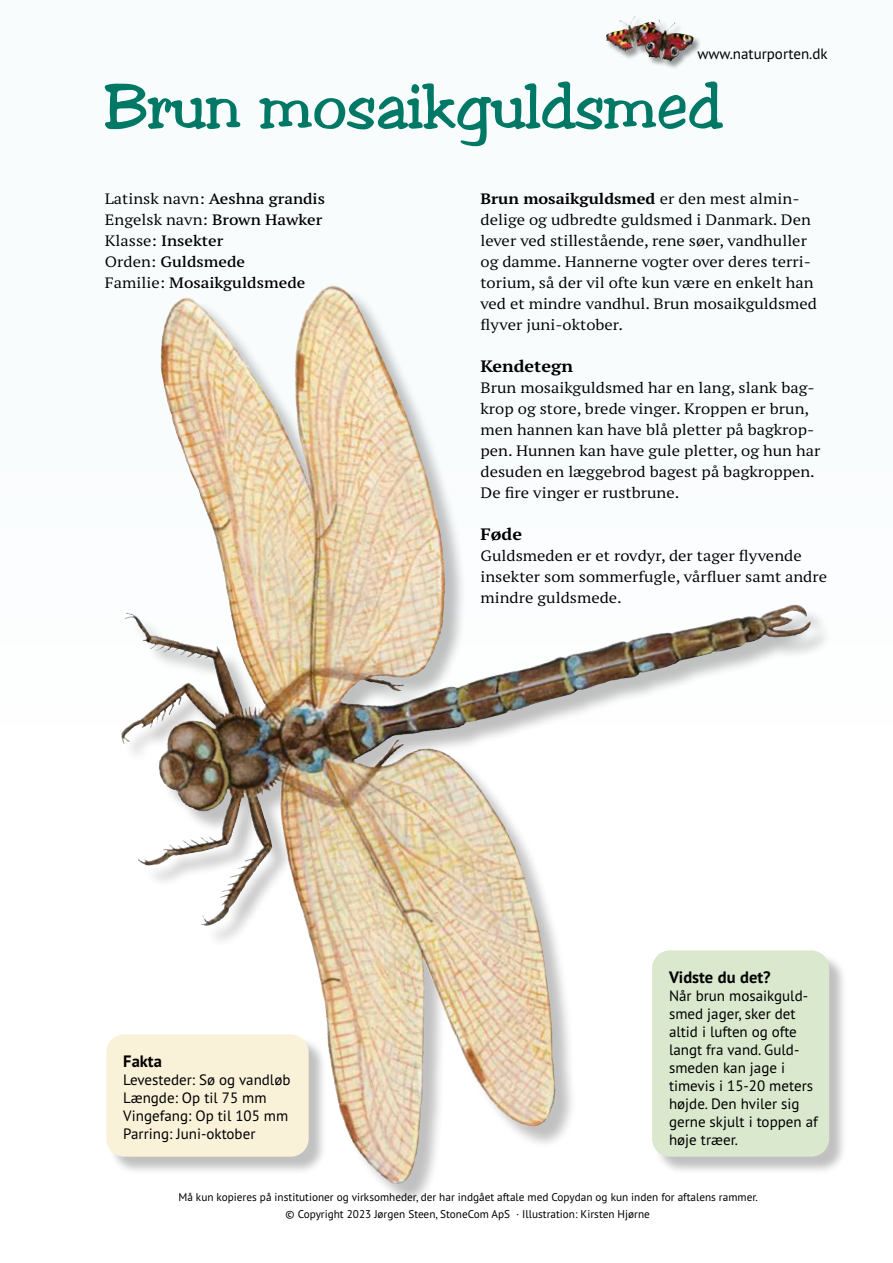
<style>
.page{position:relative;width:893px;height:1263px;background:#f8fcfd}
.page>*{position:absolute;margin:0;border:0;box-sizing:border-box;transform-origin:0 0}
.t1{font:60px "Toledo";color:#007866}
.t2{font:700 16.5px "PT Sans Pro";color:#000}
.t3{font:700 expanded 16.5px "PT Serif Pro";color:#000}
.t4{font:expanded 15px/21px "PT Serif Pro";color:#000}
.t5{font:15px/18px "PT Sans Pro";color:#000}
.t6{font:600 expanded 15px/21px "PT Serif Pro";color:#000}
.t7{font:11.25px/16.5px "PT Sans Pro";color:#000;text-align:center}
.s1{font-weight:400}
.s2{font-weight:700}
</style>
<div class="page">
<div style="left:606px;top:16px;width:96px;height:54px;background:#000;opacity:.4"></div>
<img style="left:606px;top:16px;width:58px;height:42px">
<div style="left:124px;top:288px;width:708px;height:919px;background:#000;opacity:.25"></div>
<img style="left:295px;top:285px;width:36px;height:113px">
<div style="left:109px;top:1036px;width:218px;height:139px;background:#000;opacity:.25"></div>
<div style="left:106px;top:1034px;width:203px;height:123px;background:#faf1d9;border-radius:18px"></div>
<div style="left:654px;top:952px;width:194px;height:223px;background:#000;opacity:.25"></div>
<div style="left:652px;top:950px;width:177px;height:207px;background:#dae8ce;border-radius:18px"></div>
<p class="t5" style="left:698px;top:44px;width:132px">www.naturporten.dk</p>
<h1 class="t1" style="left:105px;top:69px;width:619px">Brun mosaikguldsmed</h1>
<p class="t6" style="left:105px;top:187px;width:222px"><span class="s1">Latinsk navn:</span> Aeshna grandis<br><span class="s1">Engelsk navn:</span> Brown Hawker<br><span class="s1">Klasse:</span> Insekter<br><span class="s1">Orden:</span> Guldsmede<br><span class="s1">Familie:</span> Mosaikguldsmede</p>
<p class="t4" style="left:480px;top:187px;width:338px"><span class="s2">Brun mosaikguldsmed</span> er den mest almin&shy;delige og udbredte guldsmed i Danmark. Den lever ved stillestående, rene søer, vandhuller og damme. Hannerne vogter over deres terri&shy;torium, så der vil ofte kun være en enkelt han ved et mindre vandhul. Brun mosaikguldsmed flyver juni-oktober.</p>
<p class="t3" style="left:480px;top:355px;width:94px">Kendetegn</p>
<p class="t4" style="left:480px;top:376px;width:341px">Brun mosaikguldsmed har en lang, slank bag&shy;krop og store, brede vinger. Kroppen er brun, men hannen kan have blå pletter på bagkrop&shy;pen. Hunnen kan have gule pletter, og hun har desuden en læggebrod bagest på bagkroppen.<br>De fire vinger er rustbrune.</p>
<p class="t3" style="left:480px;top:523px;width:43px">Føde</p>
<p class="t4" style="left:480px;top:544px;width:348px">Guldsmeden er et rovdyr, der tager flyvende insekter som sommerfugle, vårfluer samt andre mindre guldsmede.</p>
<p class="t2" style="left:123px;top:1050px;width:40px">Fakta</p>
<p class="t5" style="left:123px;top:1070px;width:169px">Levesteder: Sø og vandløb<br>Længde: Op til 75 mm<br>Vingefang: Op til 105 mm<br>Parring: Juni-oktober</p>
<p class="t2" style="left:669px;top:966px;width:103px">Vidste du det?</p>
<p class="t5" style="left:669px;top:986px;width:150px">Når brun mosaikguld&shy;smed jager, sker det altid i luften og ofte langt fra vand. Guld&shy;smeden kan jage i timevis i 15-20 meters højde. Den hviler sig gerne skjult i toppen af høje træer.</p>
<p class="t7" style="left:178px;top:1189px;width:581px">Må kun kopieres på institutioner og virksomheder, der har indgået aftale med Copydan og kun inden for aftalens rammer. © Copyright 2023 Jørgen Steen, StoneCom ApS · Illustration: Kirsten Hjørne</p>
</div>
